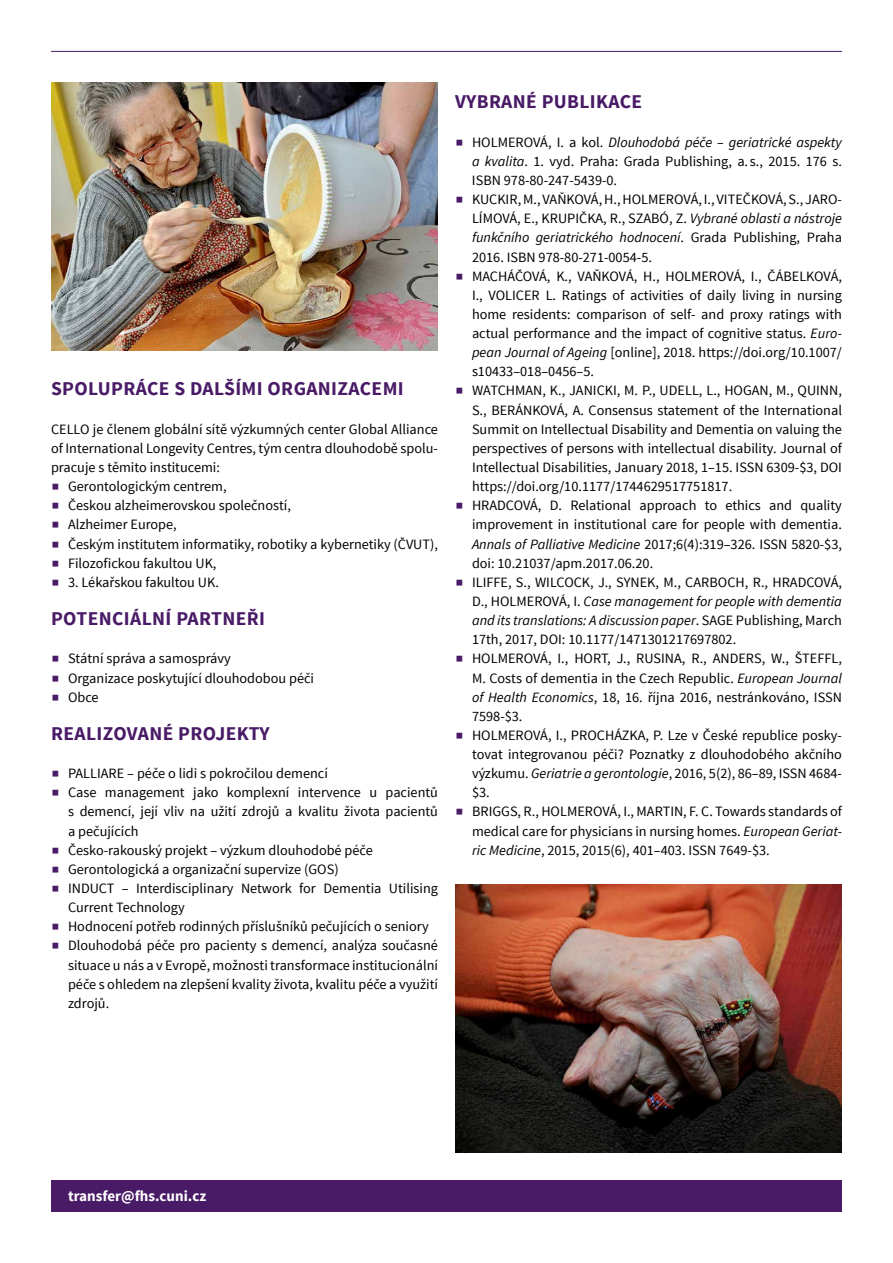
<style>
.page{position:relative;width:893px;height:1263px;background:#fff}
.page>*{position:absolute;margin:0;border:0;box-sizing:border-box;transform-origin:0 0}
.t1{font:700 19.5px "Source Sans Pro";letter-spacing:.02em;color:#491a66}
.t2{font:700 15px "Source Sans Pro";color:#fff}
.t3{font:14.25px/19.2px "Source Sans Pro";color:#000;text-align:justify}
.s1{font-size:28.5px;color:#491a66}
.s2{font-style:italic}
</style>
<div class="page">
<hr style="left:51px;top:51px;width:791px;height:1px;background:#491a66">
<div style="left:51px;top:1180px;width:791px;height:32px;background:#491a66"></div>
<img style="left:51px;top:83px;width:387px;height:268px">
<img style="left:455px;top:884px;width:387px;height:268px">
<h1 class="t1" style="left:51px;top:376px;width:354px">SPOLUPRÁCE S DALŠÍMI ORGANIZACEMI</h1>
<p class="t3" style="left:51px;top:420px;width:388px">CELLO je členem globální sítě výzkumných center Global Alliance of International Longevity Centres, tým centra dlouhodobě spolu&shy;pracuje s těmito institucemi:</p>
<p class="t3" style="left:51px;top:477px;width:177px"><span class="s1">■</span> Gerontologickým centrem,</p>
<p class="t3" style="left:51px;top:496px;width:241px"><span class="s1">■</span> Českou alzheimerovskou společností,</p>
<p class="t3" style="left:51px;top:515px;width:127px"><span class="s1">■</span> Alzheimer Europe,</p>
<p class="t3" style="left:51px;top:534px;width:388px"><span class="s1">■</span> Českým institutem informatiky, robotiky a kybernetiky (ČVUT),</p>
<p class="t3" style="left:51px;top:554px;width:167px"><span class="s1">■</span> Filozofickou fakultou UK,</p>
<p class="t3" style="left:51px;top:573px;width:169px"><span class="s1">■</span> 3. Lékařskou fakultou UK.</p>
<h1 class="t1" style="left:51px;top:606px;width:216px">POTENCIÁLNÍ PARTNEŘI</h1>
<p class="t3" style="left:51px;top:649px;width:181px"><span class="s1">■</span> Státní správa a samosprávy</p>
<p class="t3" style="left:51px;top:668px;width:265px"><span class="s1">■</span> Organizace poskytující dlouhodobou péči</p>
<p class="t3" style="left:51px;top:687px;width:49px"><span class="s1">■</span> Obce</p>
<h1 class="t1" style="left:51px;top:721px;width:220px">REALIZOVANÉ PROJEKTY</h1>
<p class="t3" style="left:51px;top:764px;width:278px"><span class="s1">■</span> PALLIARE – péče o lidi s pokročilou demencí</p>
<p class="t3" style="left:68px;top:783px;width:371px;text-indent:-17px"><span class="s1">■</span> Case management jako komplexní intervence u pacientů s demencí, její vliv na užití zdrojů a kvalitu života pacientů a pečujících</p>
<p class="t3" style="left:51px;top:841px;width:323px"><span class="s1">■</span> Česko-rakouský projekt – výzkum dlouhodobé péče</p>
<p class="t3" style="left:51px;top:860px;width:289px"><span class="s1">■</span> Gerontologická a organizační supervize (GOS)</p>
<p class="t3" style="left:68px;top:879px;width:371px;text-indent:-17px"><span class="s1">■</span> INDUCT – Interdisciplinary Network for Dementia Utilising<br>Current Technology</p>
<p class="t3" style="left:51px;top:917px;width:379px"><span class="s1">■</span> Hodnocení potřeb rodinných příslušníků pečujících o seniory</p>
<p class="t3" style="left:68px;top:936px;width:371px;text-indent:-17px"><span class="s1">■</span> Dlouhodobá péče pro pacienty s demencí, analýza současné situace u nás a v Evropě, možnosti transformace institucionální péče s ohledem na zlepšení kvality života, kvalitu péče a využití zdrojů.</p>
<h1 class="t1" style="left:455px;top:89px;width:189px">VYBRANÉ PUBLIKACE</h1>
<p class="t3" style="left:472px;top:133px;width:371px;text-indent:-17px"><span class="s1">■</span> HOLMEROVÁ, I. a kol. <span class="s2">Dlouhodobá péče – geriatrické aspekty a kvalita</span>. 1. vyd. Praha: Grada Publishing, a. s., 2015. 176 s.<br>ISBN 978-80-247-5439-0.</p>
<p class="t3" style="left:472px;top:190px;width:371px;text-indent:-17px"><span class="s1">■</span> KUCKIR, M., VAŇKOVÁ, H., HOLMEROVÁ, I., VITEČKOVÁ, S., JARO-LÍMOVÁ, E., KRUPIČKA, R., SZABÓ, Z. <span class="s2">Vybrané oblasti a nástroje funkčního geriatrického hodnocení</span>. Grada Publishing, Praha 2016. ISBN 978-80-271-0054-5.</p>
<p class="t3" style="left:472px;top:267px;width:371px;text-indent:-17px"><span class="s1">■</span> MACHÁČOVÁ, K., VAŇKOVÁ, H., HOLMEROVÁ, I., ČÁBELKOVÁ, I., VOLICER L. Ratings of activities of daily living in nursing home residents: comparison of self- and proxy ratings with actual performance and the impact of cognitive status. <span class="s2">Euro&shy;pean Journal of Ageing</span> [online], 2018. https://doi.org/10.1007/ s10433–018–0456–5.</p>
<p class="t3" style="left:472px;top:381px;width:371px;text-indent:-17px"><span class="s1">■</span> WATCHMAN, K., JANICKI, M. P., UDELL, L., HOGAN, M., QUINN, S., BERÁNKOVÁ, A. Consensus statement of the International Summit on Intellectual Disability and Dementia on valuing the perspectives of persons with intellectual disability. Journal of Intellectual Disabilities, January 2018, 1–15. ISSN 6309-$3, DOI https://doi.org/10.1177/1744629517751817.</p>
<p class="t3" style="left:472px;top:496px;width:371px;text-indent:-17px"><span class="s1">■</span> HRADCOVÁ, D. Relational approach to ethics and quality improvement in institutional care for people with dementia.<br><span class="s2">Annals of Palliative Medicine</span> 2017;6(4):319–326. ISSN 5820-$3, doi: 10.21037/apm.2017.06.20.</p>
<p class="t3" style="left:472px;top:573px;width:371px;text-indent:-17px"><span class="s1">■</span> ILIFFE, S., WILCOCK, J., SYNEK, M., CARBOCH, R., HRADCOVÁ, D., HOLMEROVÁ, I. <span class="s2">Case management for people with dementia and its translations: A discussion paper</span>. SAGE Publishing, March 17th, 2017, DOI: 10.1177/1471301217697802.</p>
<p class="t3" style="left:472px;top:649px;width:371px;text-indent:-17px"><span class="s1">■</span> HOLMEROVÁ, I., HORT, J., RUSINA, R., ANDERS, W., ŠTEFFL, M. Costs of dementia in the Czech Republic. <span class="s2">European Journal of Health Economics</span>, 18, 16. října 2016, nestránkováno, ISSN 7598-$3.</p>
<p class="t3" style="left:472px;top:726px;width:371px;text-indent:-17px"><span class="s1">■</span> HOLMEROVÁ, I., PROCHÁZKA, P. Lze v České republice posky&shy;tovat integrovanou péči? Poznatky z dlouhodobého akčního výzkumu. <span class="s2">Geriatrie a gerontologie</span>, 2016, 5(2), 86–89, ISSN 4684- $3.</p>
<p class="t3" style="left:472px;top:802px;width:371px;text-indent:-17px"><span class="s1">■</span> BRIGGS, R., HOLMEROVÁ, I., MARTIN, F. C. Towards standards of medical care for physicians in nursing homes. <span class="s2">European Geriat&shy;ric Medicine</span>, 2015, 2015(6), 401–403. ISSN 7649-$3.</p>
<p class="t2" style="left:68px;top:1186px;width:140px">transfer@fhs.cuni.cz</p>
</div>
